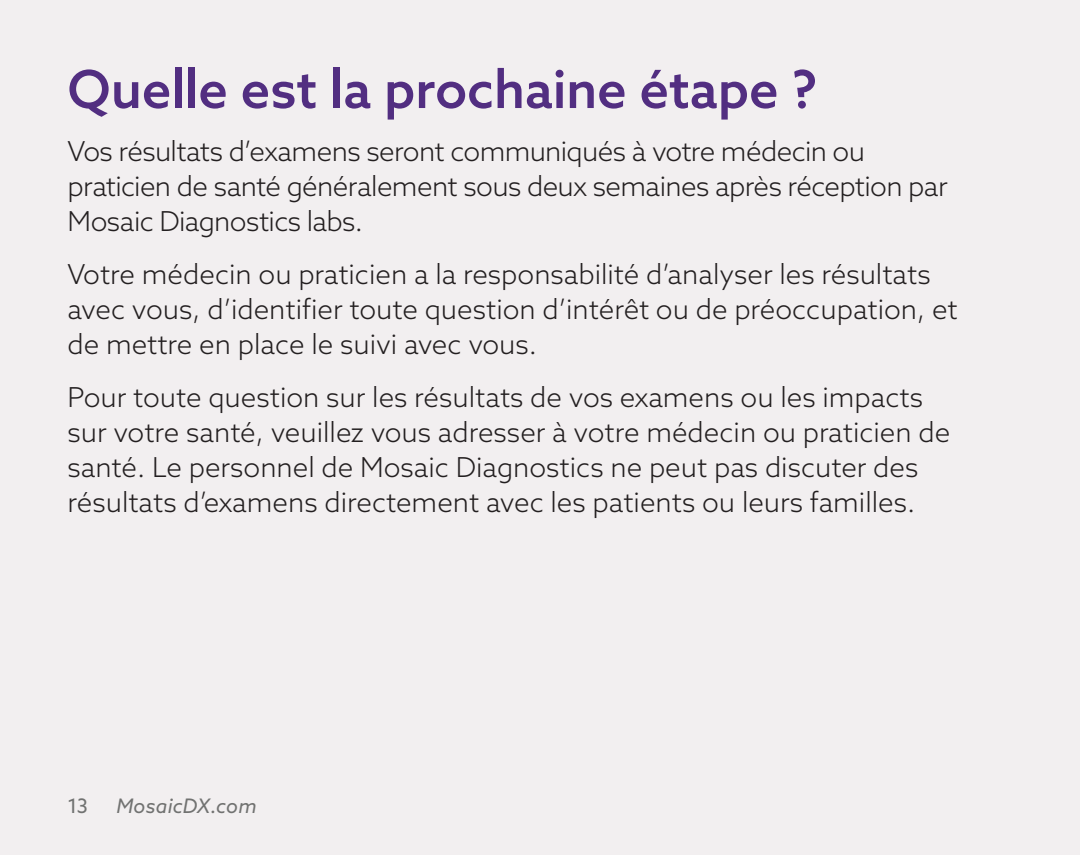
<style>
.page{position:relative;width:1080px;height:855px;background:#f2eff0}
.page>*{position:absolute;margin:0;border:0;box-sizing:border-box;transform-origin:0 0}
.MDX_Paragraph_Style{font:500 52.5px "Azo Sans";letter-spacing:-.005em;color:#522e81}
.MDX_Paragraph_Style-2{font:300 27.5px/35px "Azo Sans";color:#231f20}
.MDX_Paragraph_Style-3{font:300 27.5px/35px "Azo Sans";letter-spacing:-.02em;color:#231f20}
.t1{font:italic 20px "Azo Sans";letter-spacing:.01em;color:#717271}
.t2{font:20px "Azo Sans";color:#717271}
</style>
<div class="page">
<p class="MDX_Paragraph_Style" style="left:68px;top:55px;width:751px">Quelle est la prochaine étape ?</p>
<p class="MDX_Paragraph_Style-3" style="left:68px;top:133px;width:882px">Vos résultats d’examens seront communiqués à votre médecin ou praticien de santé généralement sous deux semaines après réception par<br>Mosaic Diagnostics labs.</p>
<p class="MDX_Paragraph_Style-2" style="left:68px;top:256px;width:892px">Votre médecin ou praticien a la responsabilité d’analyser les résultats avec vous, d’identifier toute question d’intérêt ou de préoccupation, et de mettre en place le suivi avec vous.</p>
<p class="MDX_Paragraph_Style-2" style="left:68px;top:379px;width:884px">Pour toute question sur les résultats de vos examens ou les impacts sur votre santé, veuillez vous adresser à votre médecin ou praticien de santé. Le personnel de Mosaic Diagnostics ne peut pas discuter des résultats d’examens directement avec les patients ou leurs familles.</p>
<p class="t2" style="left:68px;top:793px;width:22px">13</p>
<p class="t1" style="left:116px;top:793px;width:142px">MosaicDX.com</p>
</div>
